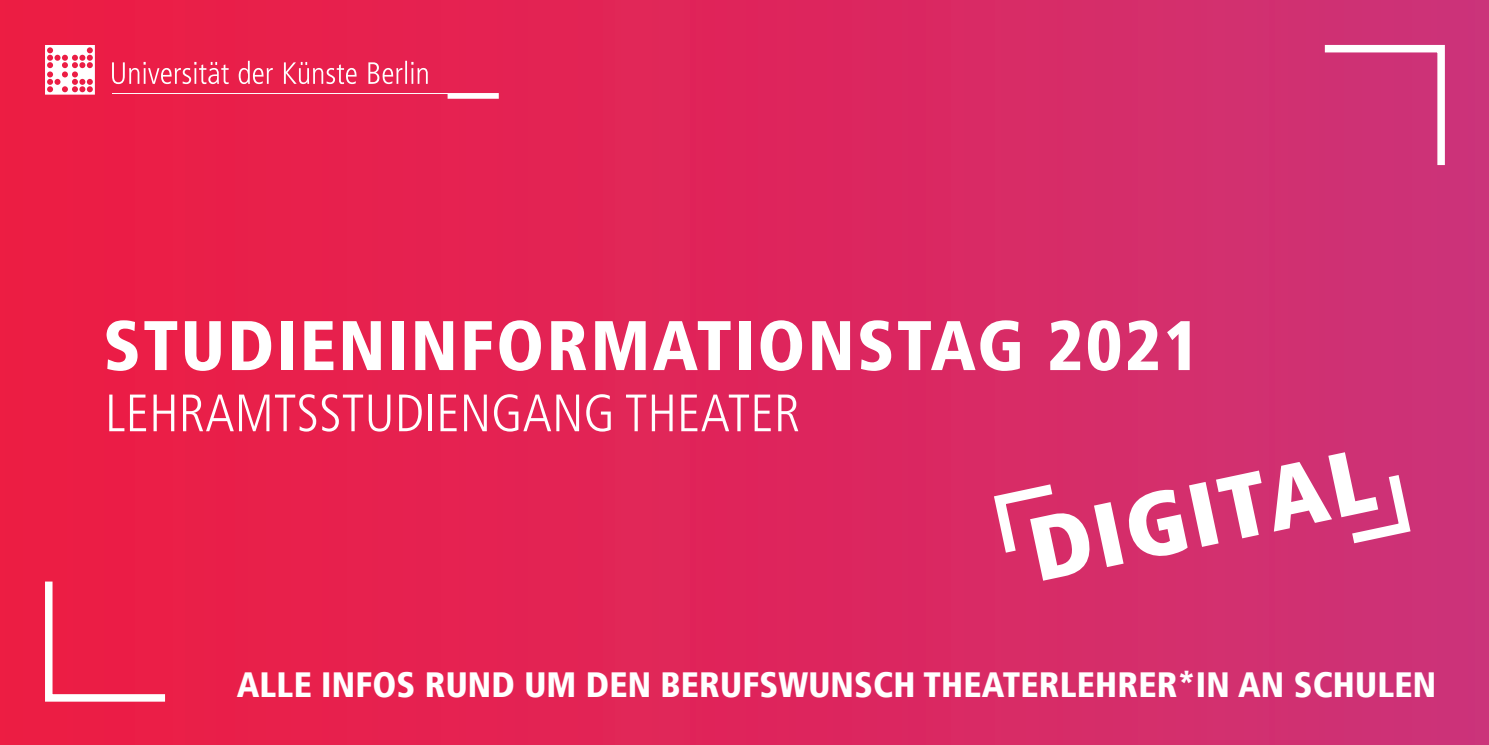
<style>
.page{position:relative;width:1489px;height:745px;background:#fff}
.page>*{position:absolute;margin:0;border:0;box-sizing:border-box;transform-origin:0 0}
.t1{font:900 condensed 90px "Frutiger";color:#fff}
.t2{font:900 condensed 70px "Frutiger";letter-spacing:.035em;color:#fff}
.t3{font:300 condensed 52.5px "Frutiger";letter-spacing:.005em;color:#fff}
.t4{font:900 condensed 35px "Frutiger";letter-spacing:.005em;color:#fff}
</style>
<div class="page">
<div style="left:0;top:0;width:1488px;height:744px;background:linear-gradient(to right,#ef1b40,#cd3278)"></div>
<svg style="left:41px;top:573px;width:131px;height:132px;background:#ed3358"></svg>
<svg style="left:1317px;top:41px;width:131px;height:131px;background:#d24583"></svg>
<svg style="left:112px;top:61px;width:315px;height:23px;background:#ed4f71"></svg>
<svg style="left:112px;top:93px;width:387px;height:6px"></svg>
<svg style="left:45px;top:45px;width:50px;height:50px"></svg>
<svg style="left:987px;top:477px;width:76px;height:86px;background:#de4d7e"></svg>
<svg style="left:1341px;top:464px;width:75px;height:86px;background:#d5528b"></svg>
<h2 class="t2" style="left:103px;top:303px;width:1098px">STUDIENINFORMATIONSTAG 2021</h2>
<h3 class="t3" style="left:105px;top:383px;width:696px">LEHRAMTSSTUDIENGANG THEATER</h3>
<h1 class="t1" style="left:1019px;top:497px;width:351px;rotate:-12deg">DIGITAL</h1>
<p class="t4" style="left:237px;top:663px;width:1200px">ALLE INFOS RUND UM DEN BERUFSWUNSCH THEATERLEHRER*IN AN SCHULEN</p>
</div>
